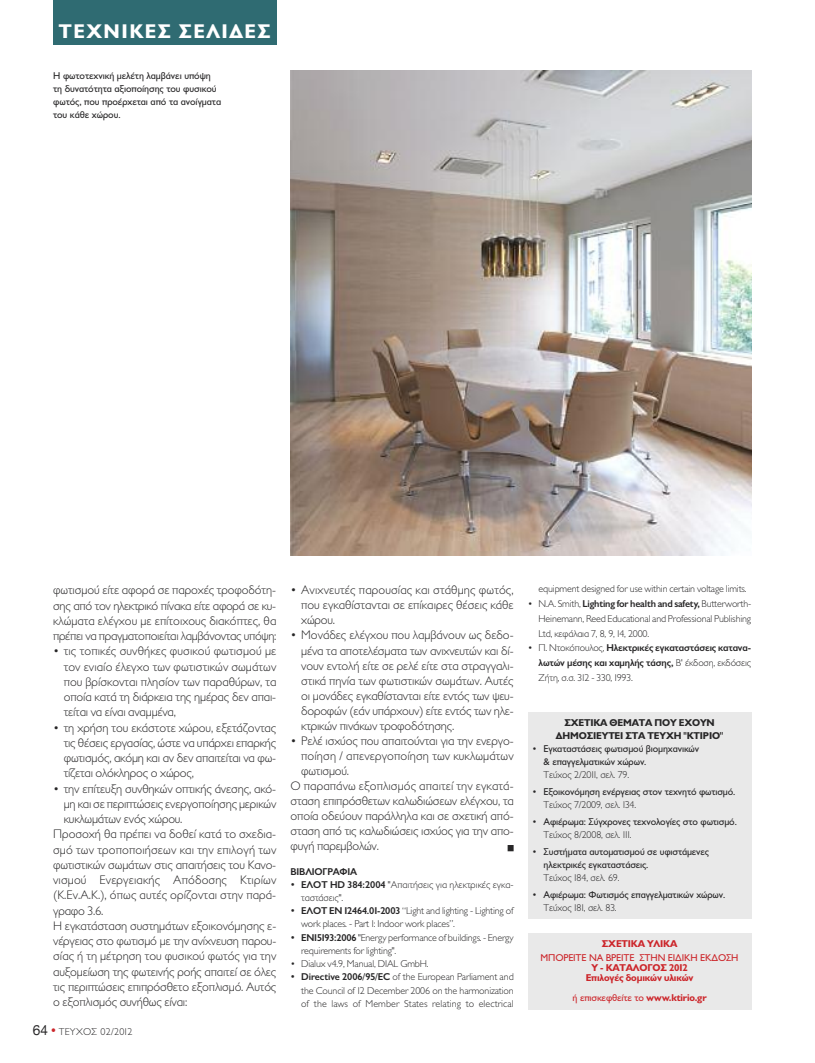
<style>
.page{position:relative;width:815px;height:1063px;background:#fff}
.page>*{position:absolute;margin:0;border:0;box-sizing:border-box;transform-origin:0 0}
.t1{font:700 20px "Gill Sans Hel";letter-spacing:.075em;color:#fff}
.t2{font:300 12.5px/15.2px "Gill Sans Hel";letter-spacing:-.01em;color:#272627;text-align:justify}
.t3{font:300 12.5px "Gill Sans Hel";letter-spacing:.01em;color:#272627}
.t4{font:300 10px/13.2px "Gill Sans Hel";letter-spacing:-.015em;color:#272627}
.t5{font:10px/13.2px "Gill Sans Hel";letter-spacing:-.015em;color:#272627}
.t6{font:600 10px/14.8px "Gill Sans Hel";letter-spacing:-.015em;color:#272627;text-align:justify}
.t7{font:10px "Gill Sans Hel";letter-spacing:-.015em;color:#cc262b}
.t8{font:700 10px/13.2px "Gill Sans Hel";letter-spacing:-.015em;color:#272627;text-align:center}
.t9{font:700 10px/10px "Gill Sans Hel";letter-spacing:-.015em;color:#cc262b;text-align:center}
.t10{font:300 10px "Gill Sans Hel";letter-spacing:.025em;color:#272627}
.s1{font-family:"Gr Helvetica";font-weight:400;font-size:13.75px}
.s2{font-family:"Gr Helvetica";font-weight:400;font-size:13.75px;color:#cc262b}
.s3{font-weight:600}
.s4{font-weight:300}
.s5{font-weight:700}
</style>
<div class="page">
<div style="left:528px;top:713px;width:223px;height:206px;background:#e9e9e9"></div>
<div style="left:528px;top:934px;width:223px;height:76px;background:#e9e9e9"></div>
<div style="left:53px;top:0;width:223px;height:44px;background:#2f6b72"></div>
<img style="left:291px;top:71px;width:460px;height:484px">
<h1 class="t1" style="left:59px;top:25px;width:213px">ΤΕΧΝΙΚΕΣ ΣΕΛΙΔΕΣ</h1>
<p class="t5" style="left:53px;top:70px;width:170px">Η φωτοτεχνική μελέτη λαμβάνει υπόψη τη δυνατότητα αξιοποίησης του φυσικού φωτός, που προέρχεται από τα ανοίγματα του κάθε χώρου.</p>
<p class="t2" style="left:53px;top:584px;width:225px">φωτισμού είτε αφορά σε παροχές τροφοδότη&shy;σης από τον ηλεκτρικό πίνακα είτε αφορά σε κυ&shy;κλώματα ελέγχου με επίτοιχους διακόπτες, θα πρέπει να πραγματοποιείται λαμβάνοντας υπόψη:</p>
<p class="t2" style="left:64px;top:645px;width:214px;text-indent:-11px">• τις τοπικές συνθήκες φυσικού φωτισμού με τον ενιαίο έλεγχο των φωτιστικών σωμάτων που βρίσκονται πλησίον των παραθύρων, τα οποία κατά τη διάρκεια της ημέρας δεν απαι&shy;τείται να είναι αναμμένα,</p>
<p class="t2" style="left:64px;top:721px;width:214px;text-indent:-11px">• τη χρήση του εκάστοτε χώρου, εξετάζοντας τις θέσεις εργασίας, ώστε να υπάρχει επαρκής φωτισμός, ακόμη και αν δεν απαιτείται να φω&shy;τίζεται ολόκληρος ο χώρος,</p>
<p class="t2" style="left:53px;top:782px;width:225px">• την επίτευξη συνθηκών οπτικής άνεσης, ακό-</p>
<p class="t2" style="left:64px;top:797px;width:214px">μη και σε περιπτώσεις ενεργοποίησης μερικών</p>
<p class="t2" style="left:64px;top:813px;width:120px">κυκλωμάτων ενός χώρου.</p>
<p class="t2" style="left:53px;top:828px;width:225px">Προσοχή θα πρέπει να δοθεί κατά το σχεδια-</p>
<p class="t3" style="left:53px;top:845px;width:225px">σμό των τροποποιήσεων και την επιλογή των</p>
<p class="t2" style="left:53px;top:858px;width:225px">φωτιστικών σωμάτων στις απαιτήσεις του Κανο-</p>
<p class="t3" style="left:53px;top:876px;width:225px">νισμού Ενεργειακής Απόδοσης Κτιρίων</p>
<p class="t3" style="left:53px;top:891px;width:225px">(Κ.Εν.Α.Κ.), όπως αυτές ορίζονται στην παρά-</p>
<p class="t2" style="left:53px;top:904px;width:52px">γραφο 3.6.</p>
<p class="t2" style="left:53px;top:919px;width:225px">Η εγκατάσταση συστημάτων εξοικονόμησης ε-</p>
<p class="t2" style="left:53px;top:935px;width:225px">νέργειας στο φωτισμό με την ανίχνευση παρου-</p>
<p class="t2" style="left:53px;top:950px;width:225px">σίας ή τη μέτρηση του φυσικού φωτός για την</p>
<p class="t2" style="left:53px;top:965px;width:225px">αυξομείωση της φωτεινής ροής απαιτεί σε όλες</p>
<p class="t2" style="left:53px;top:980px;width:225px">τις περιπτώσεις επιπρόσθετο εξοπλισμό. Αυτός</p>
<p class="t2" style="left:53px;top:996px;width:136px">ο εξοπλισμός συνήθως είναι:</p>
<p class="t10" style="left:33px;top:1028px;width:101px"><span class="s1">64</span> <span class="s2">•</span> ΤΕΥΧΟΣ 02/2012</p>
<p class="t2" style="left:301px;top:584px;width:214px;text-indent:-11px">• Ανιχνευτές παρουσίας και στάθμης φωτός, που εγκαθίστανται σε επίκαιρες θέσεις κάθε χώρου.</p>
<p class="t2" style="left:301px;top:629px;width:214px;text-indent:-11px">• Μονάδες ελέγχου που λαμβάνουν ως δεδο&shy;μένα τα αποτελέσματα των ανιχνευτών και δί&shy;νουν εντολή είτε σε ρελέ είτε στα στραγγαλι&shy;στικά πηνία των φωτιστικών σωμάτων. Αυτές οι μονάδες εγκαθίστανται είτε εντός των ψευ&shy;δοροφών (εάν υπάρχουν) είτε εντός των ηλε&shy;κτρικών πινάκων τροφοδότησης.</p>
<p class="t2" style="left:291px;top:734px;width:225px">• Ρελέ ισχύος που απαιτούνται για την ενεργο-</p>
<p class="t3" style="left:301px;top:751px;width:214px">ποίηση / απενεργοποίηση των κυκλωμάτων</p>
<p class="t2" style="left:301px;top:764px;width:49px">φωτισμού.</p>
<p class="t3" style="left:291px;top:781px;width:225px">Ο παραπάνω εξοπλισμός απαιτεί την εγκατά-</p>
<p class="t2" style="left:291px;top:794px;width:225px">σταση επιπρόσθετων καλωδιώσεων ελέγχου, τα</p>
<p class="t2" style="left:291px;top:809px;width:225px">οποία οδεύουν παράλληλα και σε σχετική από-</p>
<p class="t2" style="left:291px;top:824px;width:225px">σταση από τις καλωδιώσεις ισχύος για την απο-</p>
<p class="t2" style="left:291px;top:839px;width:90px">φυγή παρεμβολών.</p>
<p class="t6" style="left:291px;top:865px;width:68px">ΒΙΒΛΙΟΓΡΑΦΙΑ</p>
<p class="t4" style="left:301px;top:879px;width:214px;text-indent:-11px"><span class="s3">• ΕΛΟΤ HD 384:2004</span> "Απαιτήσεις για ηλεκτρικές εγκα&shy;ταστάσεις".</p>
<p class="t4" style="left:301px;top:905px;width:214px;text-indent:-11px"><span class="s3">• ΕΛΟΤ EN 12464.01-2003</span> “Light and lighting - Lighting of work places. - Part 1: Indoor work places”.</p>
<p class="t4" style="left:301px;top:932px;width:214px;text-indent:-11px"><span class="s3">• ΕΝ15193:2006</span> "Energy performance of buildings. - Energy requirements for lighting".</p>
<p class="t4" style="left:291px;top:958px;width:140px">• Dialux v4.9, Manual, DIAL GmbH.</p>
<p class="t4" style="left:301px;top:971px;width:214px;text-align:justify;text-indent:-11px"><span class="s3">• Directive 2006/95/EC</span> of the European Parliament and the Council of 12 December 2006 on the harmonization of the laws of Member States relating to electrical</p>
<p class="t4" style="left:539px;top:583px;width:209px">equipment designed for use within certain voltage limits.</p>
<p class="t4" style="left:539px;top:597px;width:214px;line-height:14.8px;text-align:justify;text-indent:-11px">• N.A. Smith, <span class="s3">Lighting for health and safety,</span> Butterworth-Heinemann, Reed Educational and Professional Publishing Ltd, κεφάλαια 7, 8, 9, 14, 2000.</p>
<p class="t6" style="left:539px;top:642px;width:214px;text-indent:-11px"><span class="s4">• Π. Ντοκόπουλος,</span> Ηλεκτρικές εγκαταστάσεις κατανα&shy;λωτών μέσης και χαμηλής τάσης, <span class="s4">Β' έκδοση, εκδόσεις Ζήτη, σ.σ. 312 - 330, 1993.</span></p>
<p class="t8" style="left:556px;top:717px;width:169px">ΣΧΕΤΙΚΑ ΘΕΜΑΤΑ ΠΟΥ ΕΧΟΥΝ<br>ΔΗΜΟΣΙΕΥΤΕΙ ΣΤΑ ΤΕΥΧΗ ''ΚΤΙΡΙΟ''</p>
<p class="t5" style="left:544px;top:743px;width:157px;text-indent:-11px">• Εγκαταστάσεις φωτισμού βιομηχανικών &amp; επαγγελματικών χώρων.</p>
<p class="t4" style="left:544px;top:769px;width:87px">Τεύχος 2/2011, σελ. 79.</p>
<p class="t5" style="left:533px;top:786px;width:204px">• Εξοικονόμηση ενέργειας στον τεχνητό φωτισμό.</p>
<p class="t4" style="left:544px;top:799px;width:94px">Τεύχος 7/2009, σελ. 134.</p>
<p class="t5" style="left:533px;top:816px;width:205px">• Αφιέρωμα: Σύγχρονες τεχνολογίες στο φωτισμό.</p>
<p class="t4" style="left:544px;top:829px;width:90px">Τεύχος 8/2008, σελ. 111.</p>
<p class="t5" style="left:544px;top:846px;width:167px;text-indent:-11px">• Συστήματα αυτοματισμού σε υφιστάμενες ηλεκτρικές εγκαταστάσεις.</p>
<p class="t4" style="left:544px;top:873px;width:77px">Τεύχος 184, σελ. 69.</p>
<p class="t5" style="left:533px;top:889px;width:194px">• Αφιέρωμα: Φωτισμός επαγγελματικών χώρων.</p>
<p class="t4" style="left:544px;top:902px;width:75px">Τεύχος 181, σελ. 83.</p>
<p class="t9" style="left:602px;top:940px;width:77px">ΣΧΕΤΙΚΑ ΥΛΙΚΑ</p>
<p class="t7" style="left:541px;top:954px;width:199px">ΜΠΟΡΕΙΤΕ ΝΑ ΒΡΕΙΤΕ ΣΤΗΝ ΕΙΔΙΚΗ ΕΚΔΟΣΗ</p>
<p class="t9" style="left:586px;top:964px;width:109px">Υ - ΚΑΤΑΛΟΓΟΣ 2012<br>Επιλογές δομικών υλικών</p>
<p class="t7" style="left:572px;top:994px;width:136px">ή επισκεφθείτε το <span class="s5">www.ktirio.gr</span></p>
</div>
